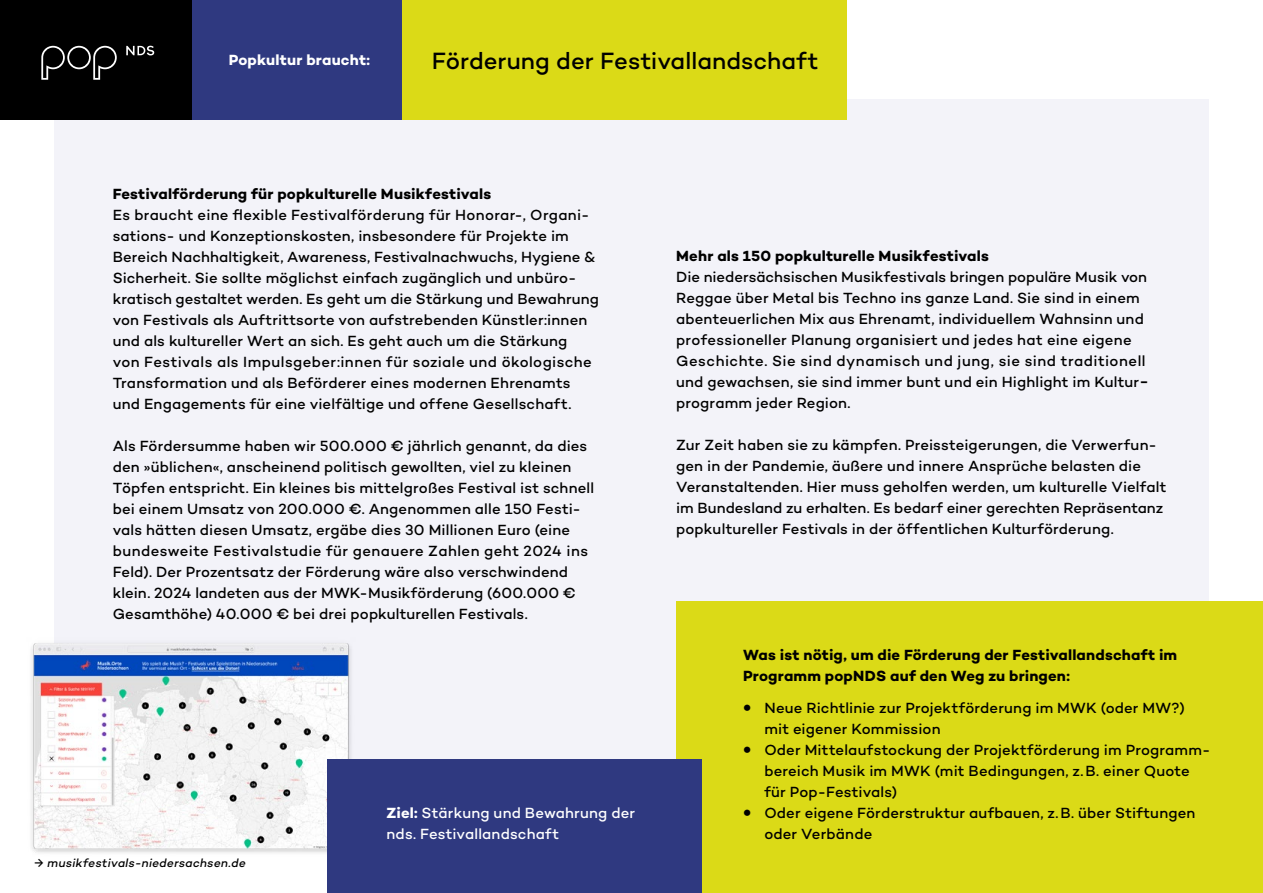
<style>
.page{position:relative;width:1263px;height:893px;background:#fff}
.page>*{position:absolute;margin:0;border:0;box-sizing:border-box;transform-origin:0 0}
.t1{font:500 24px "Campton";color:#000}
.t2{font:500 15px/21px "Campton";letter-spacing:.01em;color:#000}
.t3{font:700 15px/21px "Campton";letter-spacing:.01em;color:#000}
.t4{font:500 15px/21px "Campton";letter-spacing:.01em;color:#fff}
.t5{font:700 15px "Campton";letter-spacing:.01em;color:#fff}
.t6{font:italic 500 12px "Campton";color:#000}
.s1{font-style:normal}
.s2{font-weight:700}
.s3{font-family:"ABC Whyte Inktrap";font-weight:700}
</style>
<div class="page">
<div style="left:54px;top:99px;width:1155px;height:740px;background:#f3f3f9"></div>
<div style="left:402px;top:0;width:444px;height:119px;background:#dbda17"></div>
<div style="left:676px;top:602px;width:587px;height:291px;background:#dbda17"></div>
<div style="left:191px;top:0;width:211px;height:119px;background:#2f3980"></div>
<div style="left:0;top:0;width:191px;height:119px;background:#000"></div>
<svg style="left:41px;top:46px;width:76px;height:34px"></svg>
<svg style="left:126px;top:46px;width:28px;height:9px"></svg>
<img style="left:31px;top:643px;width:320px;height:210px">
<div style="left:327px;top:759px;width:375px;height:134px;background:#2f3980"></div>
<p class="t5" style="left:229px;top:51px;width:143px">Popkultur braucht:</p>
<h1 class="t1" style="left:432px;top:45px;width:388px">Förderung der Festivallandschaft</h1>
<p class="t3" style="left:113px;top:183px;width:380px">Festivalförderung für popkulturelle Musikfestivals</p>
<p class="t2" style="left:113px;top:204px;width:488px">Es braucht eine flexible Festivalförderung für Honorar-, Organi&shy;sations- und Konzeptionskosten, insbesondere für Projekte im Bereich Nachhaltigkeit, Awareness, Festivalnachwuchs, Hygiene &amp; Sicherheit. Sie sollte möglichst einfach zugänglich und unbüro&shy;kratisch gestaltet werden. Es geht um die Stärkung und Bewahrung von Festivals als Auftrittsorte von aufstrebenden Künstler:innen und als kultureller Wert an sich. Es geht auch um die Stärkung<br>von Festivals als Impulsgeber:innen für soziale und ökologische Transformation und als Beförderer eines modernen Ehrenamts und Engagements für eine vielfältige und offene Gesellschaft.</p>
<p class="t2" style="left:113px;top:435px;width:483px">Als Fördersumme haben wir 500.000 € jährlich genannt, da dies den »üblichen«, anscheinend politisch gewollten, viel zu kleinen Töpfen entspricht. Ein kleines bis mittelgroßes Festival ist schnell bei einem Umsatz von 200.000 €. Angenommen alle 150 Festi&shy;vals hätten diesen Umsatz, ergäbe dies 30 Millionen Euro (eine bundesweite Festivalstudie für genauere Zahlen geht 2024 ins Feld). Der Prozentsatz der Förderung wäre also verschwindend klein. 2024 landeten aus der MWK-Musikförderung (600.000 € Gesamthöhe) 40.000 € bei drei popkulturellen Festivals.</p>
<p class="t6" style="left:34px;top:855px;width:215px"><span class="s1">→</span> musikfestivals-niedersachsen.de</p>
<p class="t4" style="left:387px;top:802px;width:250px"><span class="s2">Ziel:</span> Stärkung und Bewahrung der nds. Festivallandschaft</p>
<p class="t3" style="left:676px;top:245px;width:314px">Mehr als 150 popkulturelle Musikfestivals</p>
<p class="t2" style="left:676px;top:266px;width:472px">Die niedersächsischen Musikfestivals bringen populäre Musik von Reggae über Metal bis Techno ins ganze Land. Sie sind in einem abenteuerlichen Mix aus Ehrenamt, individuellem Wahnsinn und professioneller Planung organisiert und jedes hat eine eigene Geschichte. Sie sind dynamisch und jung, sie sind traditionell und gewachsen, sie sind immer bunt und ein Highlight im Kultur&shy;programm jeder Region.</p>
<p class="t2" style="left:676px;top:434px;width:492px">Zur Zeit haben sie zu kämpfen. Preissteigerungen, die Verwerfun&shy;gen in der Pandemie, äußere und innere Ansprüche belasten die Veranstaltenden. Hier muss geholfen werden, um kulturelle Vielfalt im Bundesland zu erhalten. Es bedarf einer gerechten Repräsentanz popkultureller Festivals in der öffentlichen Kulturförderung.</p>
<p class="t3" style="left:743px;top:645px;width:436px">Was ist nötig, um die Förderung der Festivallandschaft im<br>Programm popNDS auf den Weg zu bringen:</p>
<p class="t2" style="left:764px;top:697px;width:422px;text-indent:-21px"><span class="s3">•</span> Neue Richtlinie zur Projektförderung im MWK (oder MW?) mit eigener Kommission</p>
<p class="t2" style="left:764px;top:739px;width:447px;text-indent:-21px"><span class="s3">•</span> Oder Mittelaufstockung der Projektförderung im Programm&shy;bereich Musik im MWK (mit Bedingungen, z.B. einer Quote für Pop-Festivals)</p>
<p class="t2" style="left:764px;top:802px;width:433px;text-indent:-21px"><span class="s3">•</span> Oder eigene Förderstruktur aufbauen, z.B. über Stiftungen oder Verbände</p>
</div>
